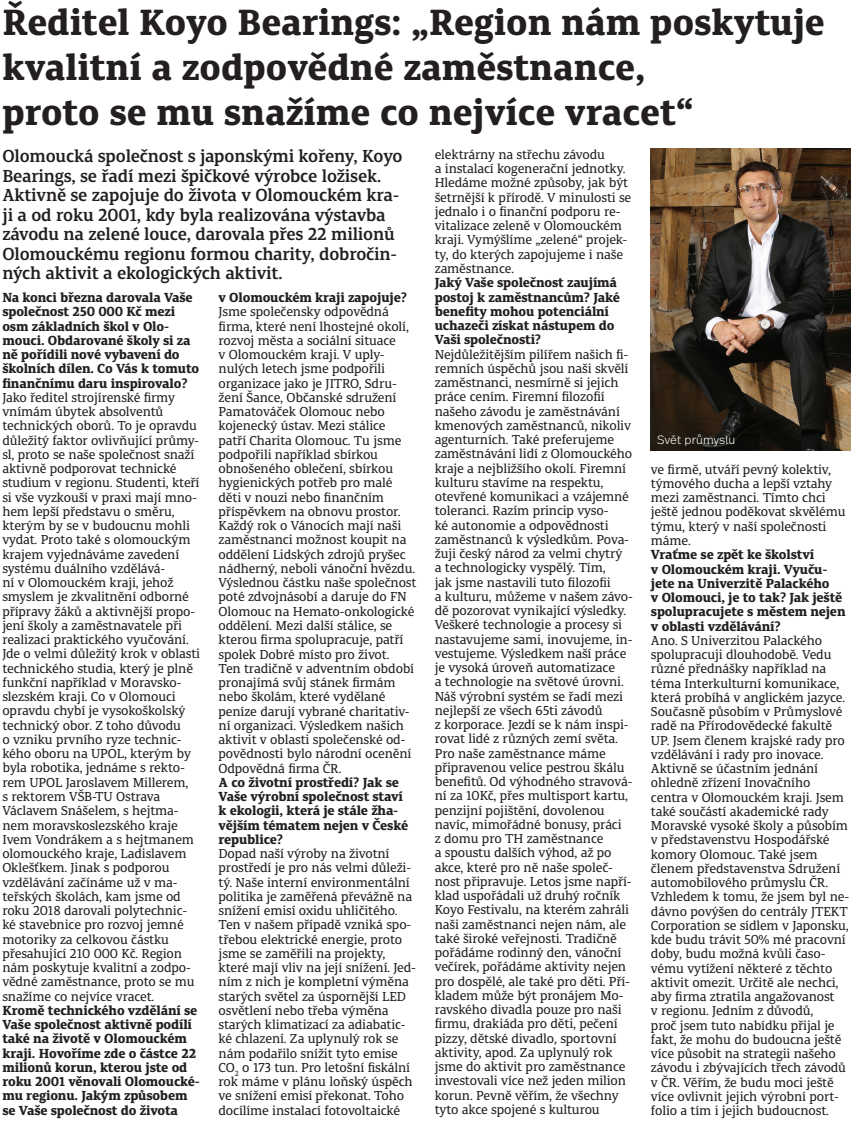
<style>
.page{position:relative;width:851px;height:1127px;background:#fff}
.page>*{position:absolute;margin:0;border:0;box-sizing:border-box;transform-origin:0 0}
.t1{font:700 37.5px/45px "Canberra FY";color:#231f20}
.t2{font:500 18px/19.5px "Canberra FY";letter-spacing:-.01em;color:#231f20}
.t3{font:13.5px/14.2px "Canberra FY";letter-spacing:-.01em;color:#231f20}
.t4{font:700 13.5px/14.2px "Canberra FY";letter-spacing:-.01em;color:#231f20}
.t5{font:300 12px "Real Text Pro";color:#fff}
</style>
<div class="page">
<img style="left:651px;top:149px;width:199px;height:302px">
<h1 class="t1" style="left:2px;top:3px;width:823px">Ředitel Koyo Bearings: „Region nám poskytuje kvalitní a zodpovědné zaměstnance,<br>proto se mu snažíme co nejvíce vracet“</h1>
<p class="t2" style="left:2px;top:148px;width:401px">Olomoucká společnost s japonskými kořeny, Koyo Bearings, se řadí mezi špičkové výrobce ložisek.<br>Aktivně se zapojuje do života v Olomouckém kra&shy;ji a od roku 2001, kdy byla realizována výstavba závodu na zelené louce, darovala přes 22 milionů Olomouckému regionu formou charity, dobročin&shy;ných aktivit a ekologických aktivit.</p>
<p class="t4" style="left:2px;top:292px;width:198px">Na konci března darovala Vaše společnost 250 000 Kč mezi osm základních škol v Olo&shy;mouci. Obdarované školy si za ně pořídili nové vybavení do školních dílen. Co Vás k tomuto finančnímu daru inspirovalo?</p>
<p class="t3" style="left:2px;top:391px;width:199px">Jako ředitel strojírenské firmy vnímám úbytek absolventů technických oborů. To je opravdu důležitý faktor ovlivňující průmy&shy;sl, proto se naše společnost snaží aktivně podporovat technické studium v regionu. Studenti, kteří si vše vyzkouší v praxi mají mno&shy;hem lepší představu o směru, kterým by se v budoucnu mohli vydat. Proto také s olomouckým krajem vyjednáváme zavedení systému duálního vzdělává-<br>ní v Olomouckém kraji, jehož smyslem je zkvalitnění odborné přípravy žáků a aktivnější propo&shy;jení školy a zaměstnavatele při realizaci praktického vyučování.<br>Jde o velmi důležitý krok v oblasti technického studia, který je plně funkční například v Moravsko&shy;slezském kraji. Co v Olomouci opravdu chybí je vysokoškolský technický obor. Z toho důvodu<br>o vzniku prvního ryze technic&shy;kého oboru na UPOL, kterým by byla robotika, jednáme s rekto&shy;rem UPOL Jaroslavem Millerem,<br>s rektorem VŠB-TU Ostrava<br>Václavem Snášelem, s hejtma&shy;nem moravskoslezského kraje<br>Ivem Vondrákem a s hejtmanem olomouckého kraje, Ladislavem<br>Oklešťkem. Jinak s podporou vzdělávání začínáme už v ma&shy;teřských školách, kam jsme od roku 2018 darovali polytechnic&shy;ké stavebnice pro rozvoj jemné motoriky za celkovou částku přesahující 210 000 Kč. Region nám poskytuje kvalitní a zodpo&shy;vědné zaměstnance, proto se mu snažíme co nejvíce vracet.</p>
<p class="t4" style="left:2px;top:1004px;width:199px">Kromě technického vzdělání se<br>Vaše společnost aktivně podílí také na životě v Olomouckém kraji. Hovoříme zde o částce 22 milionů korun, kterou jste od roku 2001 věnovali Olomoucké&shy;mu regionu. Jakým způsobem se Vaše společnost do života</p>
<p class="t4" style="left:218px;top:292px;width:190px">v Olomouckém kraji zapojuje?</p>
<p class="t3" style="left:218px;top:306px;width:199px">Jsme společensky odpovědná firma, které není lhostejné okolí, rozvoj města a sociální situace<br>v Olomouckém kraji. V uply&shy;nulých letech jsme podpořili organizace jako je JITRO, Sdru&shy;žení Šance, Občanské sdružení<br>Pamatováček Olomouc nebo kojenecký ústav. Mezi stálice patří Charita Olomouc. Tu jsme podpořili například sbírkou obnošeného oblečení, sbírkou hygienických potřeb pro malé děti v nouzi nebo finančním příspěvkem na obnovu prostor.<br>Každý rok o Vánocích mají naši zaměstnanci možnost koupit na oddělení Lidských zdrojů pryšec nádherný, neboli vánoční hvězdu.<br>Výslednou částku naše společnost poté zdvojnásobí a daruje do FN<br>Olomouc na Hemato-onkologické oddělení. Mezi další stálice, se kterou firma spolupracuje, patří spolek Dobré místo pro život.<br>Ten tradičně v adventním období pronajímá svůj stánek firmám nebo školám, které vydělané peníze darují vybrané charitativ&shy;ní organizaci. Výsledkem našich aktivit v oblasti společenské od&shy;povědnosti bylo národní ocenění<br>Odpovědná firma ČR.</p>
<p class="t4" style="left:218px;top:776px;width:191px">A co životní prostředí? Jak se<br>Vaše výrobní společnost staví k ekologii, která je stále žha&shy;vějším tématem nejen v České republice?</p>
<p class="t3" style="left:218px;top:848px;width:199px">Dopad naší výroby na životní prostředí je pro nás velmi důleži&shy;tý. Naše interní environmentální politika je zaměřená převážně na snížení emisí oxidu uhličitého.<br>Ten v našem případě vzniká spo&shy;třebou elektrické energie, proto jsme se zaměřili na projekty, které mají vliv na její snížení. Jed&shy;ním z nich je kompletní výměna starých světel za úspornější LED osvětlení nebo třeba výměna starých klimatizací za adiabatic&shy;ké chlazení. Za uplynulý rok se nám podařilo snížit tyto emise<br>CO<sub>2</sub> o 173 tun. Pro letošní fiskální rok máme v plánu loňský úspěch ve snížení emisí překonat. Toho docílíme instalací fotovoltaické</p>
<p class="t3" style="left:434px;top:149px;width:198px">elektrárny na střechu závodu<br>a instalací kogenerační jednotky.<br>Hledáme možné způsoby, jak být šetrnější k přírodě. V minulosti se jednalo i o finanční podporu re&shy;vitalizace zeleně v Olomouckém kraji. Vymýšlíme „zelené“ projek&shy;ty, do kterých zapojujeme i naše zaměstnance.</p>
<p class="t4" style="left:434px;top:277px;width:186px">Jaký Vaše společnost zaujímá postoj k zaměstnancům? Jaké benefity mohou potenciální uchazeči získat nástupem do<br>Vaši společnosti?</p>
<p class="t3" style="left:434px;top:348px;width:200px">Nejdůležitějším pilířem našich fi&shy;remních úspěchů jsou naši skvělí zaměstnanci, nesmírně si jejich práce cením. Firemní filozofií našeho závodu je zaměstnávání kmenových zaměstnanců, nikoliv agenturních. Také preferujeme zaměstnávání lidí z Olomouckého kraje a nejbližšího okolí. Firemní kulturu stavíme na respektu, otevřené komunikaci a vzájemné toleranci. Razím princip vyso-<br>ké autonomie a odpovědnosti zaměstnanců k výsledkům. Pova&shy;žuji český národ za velmi chytrý<br>a technologicky vyspělý. Tím,<br>jak jsme nastavili tuto filozofii<br>a kulturu, můžeme v našem závo&shy;dě pozorovat vynikající výsledky.<br>Veškeré technologie a procesy si nastavujeme sami, inovujeme, in&shy;vestujeme. Výsledkem naší práce je vysoká úroveň automatizace<br>a technologie na světové úrovni.<br>Náš výrobní systém se řadí mezi nejlepší ze všech 65ti závodů<br>z korporace. Jezdí se k nám inspi&shy;rovat lidé z různých zemí světa.<br>Pro naše zaměstnance máme připravenou velice pestrou škálu benefitů. Od výhodného stravová&shy;ní za 10Kč, přes multisport kartu, penzijní pojištění, dovolenou navíc, mimořádné bonusy, práci<br>z domu pro TH zaměstnance<br>a spoustu dalších výhod, až po akce, které pro ně naše společ&shy;nost připravuje. Letos jsme napří&shy;klad uspořádali už druhý ročník<br>Koyo Festivalu, na kterém zahráli naši zaměstnanci nejen nám, ale také široké veřejnosti. Tradičně pořádáme rodinný den, vánoční večírek, pořádáme aktivity nejen pro dospělé, ale také pro děti. Pří&shy;kladem může být pronájem Mo&shy;ravského divadla pouze pro naši firmu, drakiáda pro děti, pečení pizzy, dětské divadlo, sportovní aktivity, apod. Za uplynulý rok jsme do aktivit pro zaměstnance investovali více než jeden milion korun. Pevně věřím, že všechny tyto akce spojené s kulturou</p>
<p class="t5" style="left:657px;top:436px;width:80px">Svět průmyslu</p>
<p class="t3" style="left:651px;top:463px;width:196px">ve firmě, utváří pevný kolektiv, týmového ducha a lepší vztahy mezi zaměstnanci. Tímto chci ještě jednou poděkovat skvělému týmu, který v naší společnosti máme.</p>
<p class="t4" style="left:651px;top:549px;width:196px">Vraťme se zpět ke školství<br>v Olomouckém kraji. Vyuču&shy;jete na Univerzitě Palackého<br>v Olomouci, je to tak? Jak ještě spolupracujete s městem nejen v oblasti vzdělávání?</p>
<p class="t3" style="left:651px;top:634px;width:200px">Ano. S Univerzitou Palackého spolupracuji dlouhodobě. Vedu různé přednášky například na téma Interkulturní komunikace, která probíhá v anglickém jazyce.<br>Současně působím v Průmyslové radě na Přírodovědecké fakultě<br>UP. Jsem členem krajské rady pro vzdělávání i rady pro inovace.<br>Aktivně se účastním jednání ohledně zřízení Inovačního centra v Olomouckém kraji. Jsem také součástí akademické rady<br>Moravské vysoké školy a působím v představenstvu Hospodářské komory Olomouc. Také jsem členem představenstva Sdružení automobilového průmyslu ČR.<br>Vzhledem k tomu, že jsem byl ne&shy;dávno povýšen do centrály JTEKT<br>Corporation se sídlem v Japonsku, kde budu trávit 50% mé pracovní doby, budu možná kvůli časo&shy;vému vytížení některé z těchto aktivit omezit. Určitě ale nechci, aby firma ztratila angažovanost<br>v regionu. Jedním z důvodů,<br>proč jsem tuto nabídku přijal je fakt, že mohu do budoucna ještě více působit na strategii našeho závodu i zbývajících třech závodů v ČR. Věřím, že budu moci ještě více ovlivnit jejich výrobní port&shy;folio a tím i jejich budoucnost.</p>
</div>
